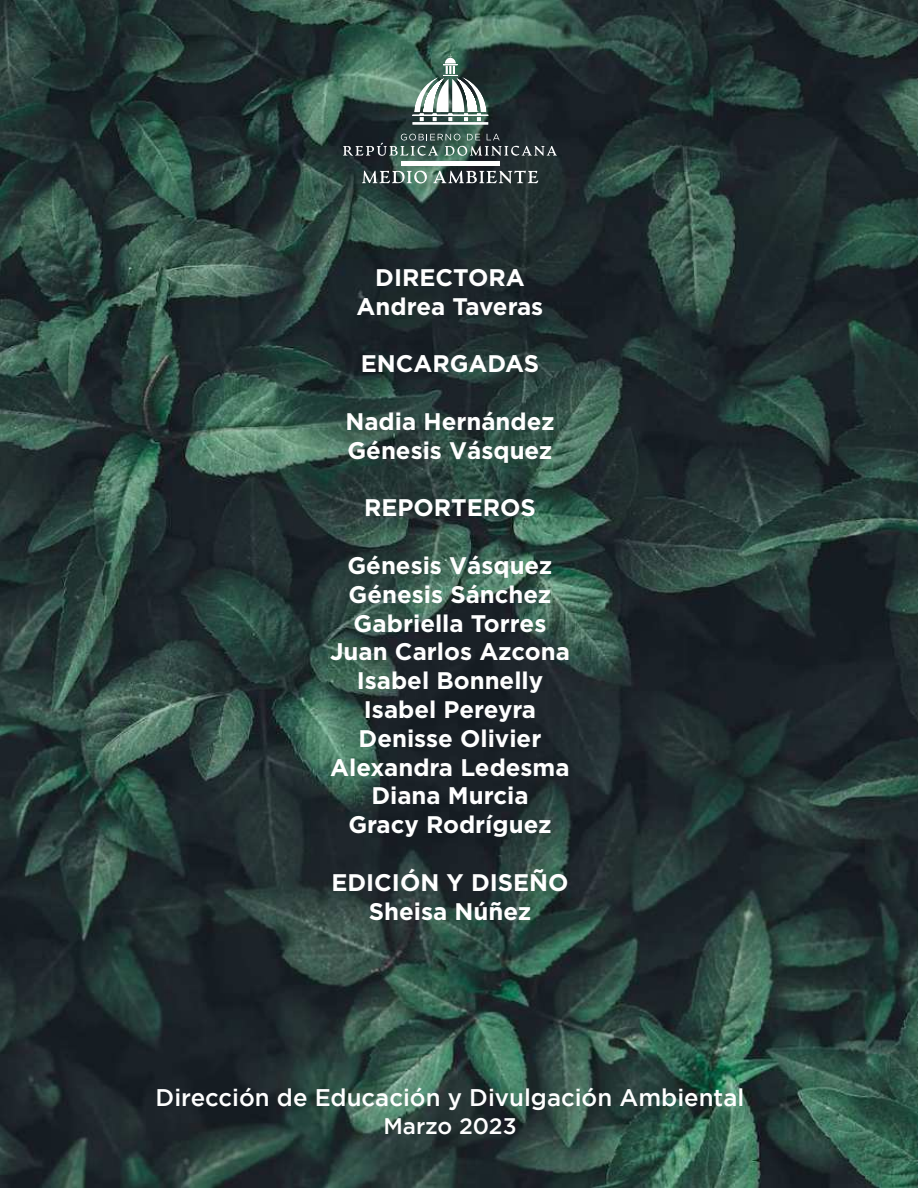
<style>
.page{position:relative;width:918px;height:1188px;background:#fff}
.page>*{position:absolute;margin:0;border:0;box-sizing:border-box;transform-origin:0 0}
.t1{font:700 24px/28.8px "Gotham";color:#fff;text-align:center}
.t2{font:500 24px "Gotham";color:#fff}
.t3{font:500 22.5px "Gotham";color:#fff}
</style>
<div class="page">
<img style="left:0;top:0;width:918px;height:1188px">
<svg style="left:412px;top:54px;width:76px;height:71px"></svg>
<hr style="left:401px;top:161px;width:99px;height:4px;background:#fff">
<svg style="left:343px;top:134px;width:214px;height:22px;background:#455453"></svg>
<svg style="left:362px;top:171px;width:65px;height:12px"></svg>
<svg style="left:433px;top:171px;width:105px;height:12px"></svg>
<p class="t1" style="left:357px;top:262px;width:188px">DIRECTORA<br>Andrea Taveras</p>
<p class="t1" style="left:361px;top:349px;width:180px">ENCARGADAS</p>
<p class="t1" style="left:345px;top:406px;width:211px;text-align:left">Nadia Hernández<br>Génesis Vásquez</p>
<p class="t1" style="left:364px;top:493px;width:173px">REPORTEROS</p>
<p class="t1" style="left:330px;top:550px;width:241px">Génesis Vásquez<br>Génesis Sánchez<br>Gabriella Torres<br>Juan Carlos Azcona<br>Isabel Bonnelly<br>Isabel Pereyra<br>Denisse Olivier<br>Alexandra Ledesma<br>Diana Murcia<br>Gracy Rodríguez</p>
<p class="t1" style="left:331px;top:867px;width:239px">EDICIÓN Y DISEÑO<br>Sheisa Núñez</p>
<p class="t2" style="left:156px;top:1087px;width:590px">Dirección de Educación y Divulgación Ambiental</p>
<p class="t3" style="left:383px;top:1117px;width:135px">Marzo 2023</p>
</div>
